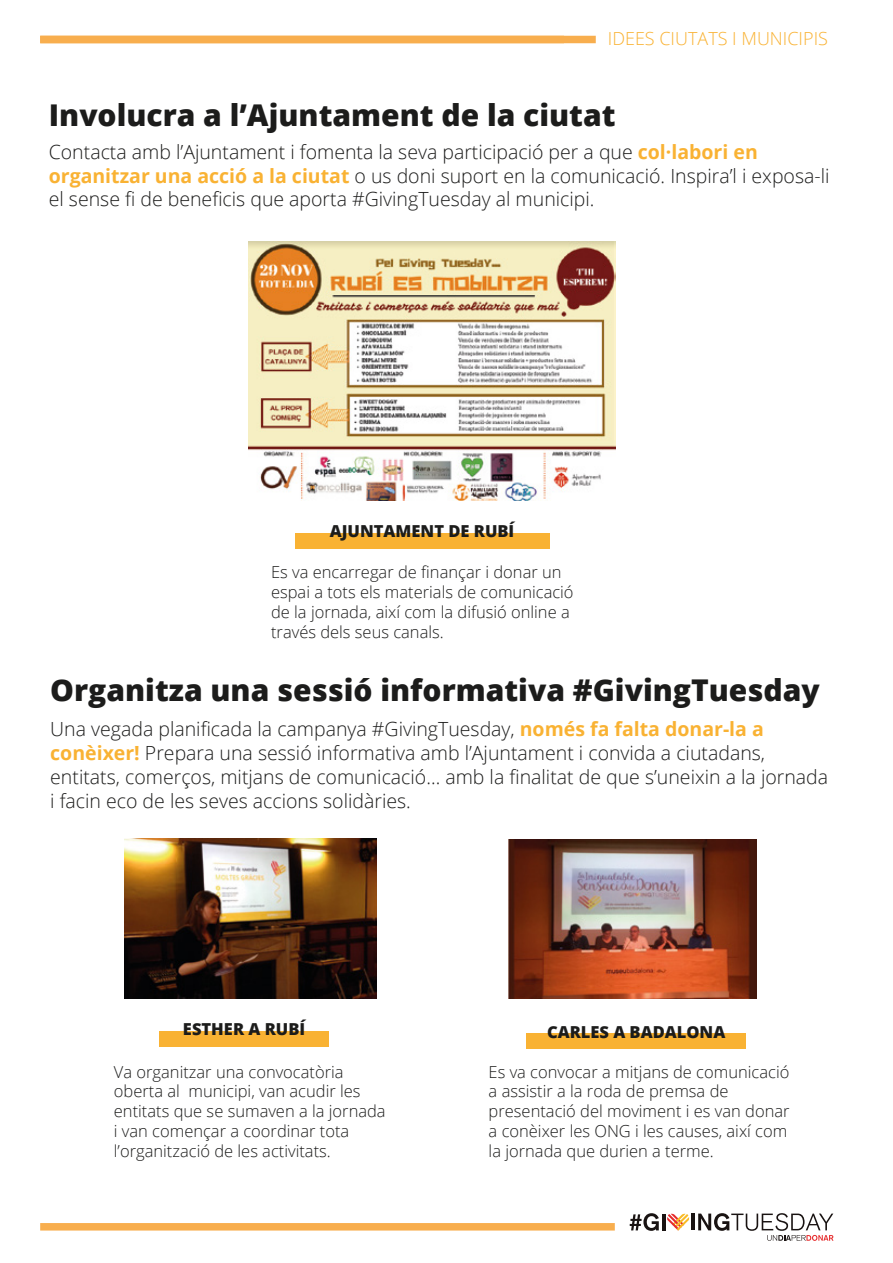
<style>
.page{position:relative;width:893px;height:1263px;background:#fff}
.page>*{position:absolute;margin:0;border:0;box-sizing:border-box;transform-origin:0 0}
.t1{font:800 30px "Open Sans";color:#1c1c1b}
.t2{font:300 19.5px/24px "Open Sans";color:#1c1c1b}
.t3{font:300 18px "Open Sans";color:#f9b233}
.t4{font:300 16.5px/19.8px "Open Sans";color:#1c1c1b}
.t5{font:800 16.5px "Open Sans";color:#1c1c1b}
.s1{font-weight:700;color:#f9b233}
</style>
<div class="page">
<div style="left:295px;top:533px;width:254px;height:15px;background:#f9b233"></div>
<div style="left:159px;top:1031px;width:170px;height:16px;background:#f9b233"></div>
<div style="left:526px;top:1034px;width:220px;height:15px;background:#f9b233"></div>
<img style="left:509px;top:839px;width:248px;height:159px">
<img style="left:125px;top:839px;width:251px;height:160px">
<img style="left:249px;top:242px;width:366px;height:258px">
<div style="left:40px;top:36px;width:556px;height:7px;background:#f8ae4e"></div>
<div style="left:40px;top:1223px;width:575px;height:7px;background:#f8ae4e"></div>
<svg style="left:667px;top:1213px;width:22px;height:17px"></svg>
<svg style="left:630px;top:1213px;width:29px;height:18px"></svg>
<hr style="left:662px;top:1213px;width:3px;height:17px;background:#191312">
<hr style="left:691px;top:1213px;width:4px;height:17px;background:#191312">
<svg style="left:698px;top:1213px;width:135px;height:28px"></svg>
<p class="t3" style="left:608px;top:26px;width:222px">IDEES CIUTATS I MUNICIPIS</p>
<h1 class="t1" style="left:49px;top:93px;width:568px">Involucra a l’Ajuntament de la ciutat</h1>
<p class="t2" style="left:49px;top:140px;width:782px;line-height:23.4px">Contacta amb l’Ajuntament i fomenta la seva participació per a que <span class="s1">col·labori en organitzar una acció a la ciutat</span> o us doni suport en la comunicació. Inspira’l i exposa-li el sense fi de beneficis que aporta #GivingTuesday al municipi.</p>
<p class="t5" style="left:330px;top:518px;width:186px">AJUNTAMENT DE RUBÍ</p>
<p class="t4" style="left:271px;top:562px;width:304px">Es va encarregar de finançar i donar un espai a tots els materials de comunicació de la jornada, així com la difusió online a través dels seus canals.</p>
<h1 class="t1" style="left:50px;top:667px;width:771px">Organitza una sessió informativa #GivingTuesday</h1>
<p class="t2" style="left:50px;top:716px;width:779px">Una vegada planificada la campanya #GivingTuesday, <span class="s1">només fa falta donar-la a conèixer!</span> Prepara una sessió informativa amb l’Ajuntament i convida a ciutadans, entitats, comerços, mitjans de comunicació... amb la finalitat de que s’uneixin a la jornada i facin eco de les seves accions solidàries.</p>
<p class="t5" style="left:183px;top:1017px;width:124px">ESTHER A RUBÍ</p>
<p class="t4" style="left:114px;top:1061px;width:273px">Va organitzar una convocatòria oberta al municipi, van acudir les entitats que se sumaven a la jornada i van començar a coordinar tota l’organització de les activitats.</p>
<p class="t5" style="left:547px;top:1019px;width:180px">CARLES A BADALONA</p>
<p class="t4" style="left:489px;top:1061px;width:302px">Es va convocar a mitjans de comunicació a assistir a la roda de premsa de presentació del moviment i es van donar a conèixer les ONG i les causes, així com la jornada que durien a terme.</p>
</div>
